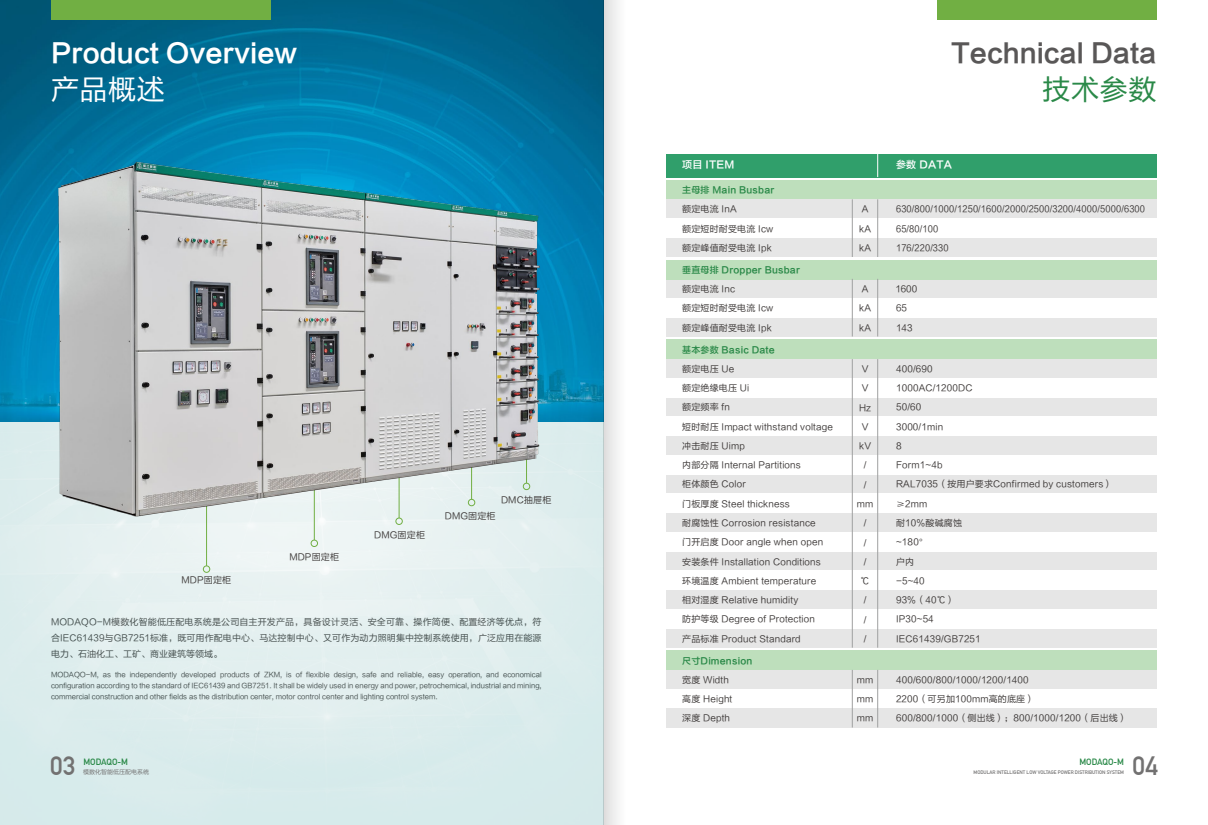
<style>
.page{position:relative;width:1208px;height:825px;background:#fff}
.page>*{position:absolute;margin:0;border:0;box-sizing:border-box;transform-origin:0 0}
.t1{font:28px "FZLTHJW GB1 0";color:#fff}
.t2{font:28px "FZLTHJW GB1 0";color:#2a8948}
.t3{font:26px "FZLTZHK GBK1 0";color:#fff}
.t4{font:26px "FZLTZHK GBK1 0";color:#595757}
.t5{font:700 26px "DIN Alternate";color:#727171}
.t6{font:10px "FZLTZHK GBK1 0";letter-spacing:.02em;color:#fff}
.t7{font:9px/19.3px "FZLTHJW GB1 0";letter-spacing:.02em;color:#3e3a39}
.t8{font:9px/19.3px "FZLTHJW GB1 0";letter-spacing:.02em;color:#3e3a39;scale:.94 1}
.t9{font:9px "FZLTZHK GBK1 0";letter-spacing:.02em;color:#2a8948}
.t10{font:700 9px "DIN Alternate";color:#2a8948}
.t11{font:9px/19.3px "FZLTHJW GB1 0";color:#3e3a39}
.t12{font:7px/11px "FZLTHJW GB1 0";color:#3e3a39;text-align:justify}
.t13{font:6px "FZLTHJW GB1 0";color:#727171}
.t14{font:700 5px "DIN Alternate";color:#727171}
</style>
<div class="page">
<img style="left:0;top:0;width:604px;height:422px">
<div style="left:604px;top:0;width:22px;height:825px;background:linear-gradient(to right,#e0dfdf,#fefefe)"></div>
<div style="left:51px;top:0;width:219px;height:20px;background:#71af43"></div>
<div style="left:203px;top:565px;width:7px;height:8px;border:1px solid #71af43;border-radius:50%"></div>
<hr style="left:206px;top:457px;width:1px;height:109px;background:#71af43">
<div style="left:310px;top:540px;width:8px;height:7px;border:1px solid #71af43;border-radius:50%"></div>
<hr style="left:314px;top:443px;width:1px;height:97px;background:#71af43">
<div style="left:395px;top:517px;width:8px;height:8px;border:1px solid #71af43;border-radius:50%"></div>
<img style="left:28px;top:151px;width:531px;height:372px">
<div style="left:937px;top:0;width:220px;height:20px;background:#71af43"></div>
<div style="left:666px;top:154px;width:491px;height:23px;background:#309f6b"></div>
<div style="left:666px;top:180px;width:491px;height:19px;background:#bedfbc"></div>
<div style="left:666px;top:199px;width:491px;height:19px;background:#e6e6e6"></div>
<div style="left:666px;top:238px;width:491px;height:19px;background:#e6e6e6"></div>
<div style="left:666px;top:279px;width:491px;height:19px;background:#e6e6e6"></div>
<div style="left:666px;top:318px;width:491px;height:19px;background:#e6e6e6"></div>
<div style="left:666px;top:359px;width:491px;height:19px;background:#e6e6e6"></div>
<div style="left:666px;top:398px;width:491px;height:19px;background:#e6e6e6"></div>
<div style="left:666px;top:436px;width:491px;height:19px;background:#e6e6e6"></div>
<div style="left:666px;top:474px;width:491px;height:20px;background:#e6e6e6"></div>
<div style="left:666px;top:513px;width:491px;height:19px;background:#e6e6e6"></div>
<div style="left:666px;top:551px;width:491px;height:20px;background:#e6e6e6"></div>
<div style="left:666px;top:590px;width:491px;height:19px;background:#e6e6e6"></div>
<div style="left:666px;top:628px;width:491px;height:20px;background:#e6e6e6"></div>
<div style="left:666px;top:670px;width:491px;height:19px;background:#e6e6e6"></div>
<div style="left:666px;top:260px;width:491px;height:19px;background:#bedfbc"></div>
<div style="left:666px;top:340px;width:491px;height:19px;background:#bedfbc"></div>
<div style="left:666px;top:651px;width:491px;height:19px;background:#bedfbc"></div>
<div style="left:666px;top:708px;width:491px;height:19px;background:#e6e6e6"></div>
<svg style="left:877px;top:154px;width:1px;height:23px"></svg>
<hr style="left:877px;top:199px;width:1px;height:58px;background:#9fa0a0">
<hr style="left:877px;top:279px;width:1px;height:57px;background:#9fa0a0">
<hr style="left:877px;top:359px;width:1px;height:289px;background:#9fa0a0">
<hr style="left:852px;top:199px;width:1px;height:58px;background:#9fa0a0">
<hr style="left:852px;top:279px;width:1px;height:57px;background:#9fa0a0">
<hr style="left:877px;top:670px;width:1px;height:57px;background:#9fa0a0">
<hr style="left:852px;top:670px;width:1px;height:57px;background:#9fa0a0">
<hr style="left:852px;top:359px;width:1px;height:289px;background:#9fa0a0">
<h2 class="t3" style="left:51px;top:39px;width:248px">Product Overview</h2>
<h1 class="t1" style="left:51px;top:74px;width:115px">产品概述</h1>
<p class="t7" style="left:182px;top:570px;width:51px">MDP固定柜</p>
<p class="t7" style="left:289px;top:547px;width:51px">MDP固定柜</p>
<p class="t7" style="left:374px;top:525px;width:52px">DMG固定柜</p>
<p class="t7" style="left:501px;top:490px;width:52px">DMC抽屉柜</p>
<p class="t7" style="left:445px;top:506px;width:52px">DMG固定柜</p>
<p class="t7" style="left:51px;top:614px;width:492px;line-height:16px;text-align:justify">MODAQO-M模数化智能低压配电系统是公司自主开发产品，具备设计灵活、安全可靠、操作简便、配置经济等优点，符合IEC61439与GB7251标准，既可用作配电中心、马达控制中心、又可作为动力照明集中控制系统使用，广泛应用在能源电力、石油化工、工矿、商业建筑等领域。</p>
<p class="t12" style="left:51px;top:669px;width:492px">MODAQO-M, as the independently developed products of ZKM, is of flexible design, safe and reliable, easy operation, and economical configuration according to the standard of IEC61439 and GB7251. It shall be widely used in energy and power, petrochemical, industrial and mining, commercial construction and other fields as the distribution center, motor control center and lighting control system.</p>
<h2 class="t5" style="left:50px;top:746px;width:27px">03</h2>
<p class="t10" style="left:83px;top:755px;width:46px">MODAQO-M</p>
<p class="t13" style="left:83px;top:769px;width:67px">模数化智能低压配电系统</p>
<h2 class="t4" style="left:951px;top:39px;width:207px">Technical Data</h2>
<p class="t6" style="left:682px;top:159px;width:54px">项目 ITEM</p>
<p class="t6" style="left:896px;top:159px;width:57px">参数 DATA</p>
<p class="t9" style="left:682px;top:185px;width:94px">主母排 Main Busbar</p>
<h1 class="t2" style="left:1042px;top:74px;width:115px">技术参数</h1>
<p class="t7" style="left:682px;top:200px;width:93px">额定电流 InA<br>额定短时耐受电流 Icw额定峰值耐受电流 Ipk</p>
<p class="t7" style="left:682px;top:279px;width:93px">额定电流 Inc<br>额定短时耐受电流 Icw额定峰值耐受电流 Ipk</p>
<p class="t9" style="left:682px;top:265px;width:119px">垂直母排 Dropper Busbar</p>
<p class="t9" style="left:682px;top:345px;width:94px">基本参数 Basic Date</p>
<p class="t7" style="left:682px;top:359px;width:152px">额定电压 Ue<br>额定绝缘电压 Ui<br>额定频率 fn<br>短时耐压 Impact withstand voltage冲击耐压 Uimp<br>内部分隔 Internal Partitions<br>柜体颜色 Color<br>门板厚度 Steel thickness<br>耐腐蚀性 Corrosion resistance<br>门开启度 Door angle when open安装条件 Installation Conditions<br>环境温度 Ambient temperature<br>相对湿度 Relative humidity<br>防护等级 Degree of Protection<br>产品标准 Product Standard</p>
<p class="t9" style="left:682px;top:656px;width:72px">尺寸Dimension</p>
<p class="t7" style="left:682px;top:670px;width:52px">宽度 Width高度 Height深度 Depth</p>
<p class="t7" style="left:859px;top:200px;width:13px">A kA kA</p>
<p class="t7" style="left:859px;top:279px;width:13px">A kA kA</p>
<p class="t7" style="left:857px;top:360px;width:18px;text-align:center">V<br>V<br>Hz<br>V kV /<br>/ mm /<br>/<br>/<br>℃<br>/<br>/<br>/</p>
<p class="t7" style="left:857px;top:670px;width:18px;text-align:justify">mm mm mm</p>
<p class="t8" style="left:896px;top:200px;width:266px">630/800/1000/1250/1600/2000/2500/3200/4000/5000/6300<br>65/80/100<br>176/220/330</p>
<p class="t11" style="left:895px;top:279px;width:23px">1600<br>65<br>143</p>
<p class="t7" style="left:896px;top:359px;width:218px">400/690<br>1000AC/1200DC<br>50/60<br>3000/1min<br>8<br>Form1~4b<br>RAL7035（按用户要求Confirmed by customers）≥2mm<br>耐10%酸碱腐蚀<br>~180°<br>户内<br>-5~40<br>93%（40℃）<br>IP30~54<br>IEC61439/GB7251</p>
<p class="t7" style="left:896px;top:670px;width:232px">400/600/800/1000/1200/1400<br>2200（可另加100mm高的底座）<br>600/800/1000（侧出线）；800/1000/1200（后出线）</p>
<p class="t10" style="left:1079px;top:755px;width:46px">MODAQO-M</p>
<p class="t14" style="left:973px;top:769px;width:152px">MODULAR INTELLIGENT LOW VOLTAGE POWER DISTRIBUTION SYSTEM</p>
<h2 class="t5" style="left:1132px;top:746px;width:27px">04</h2>
</div>
